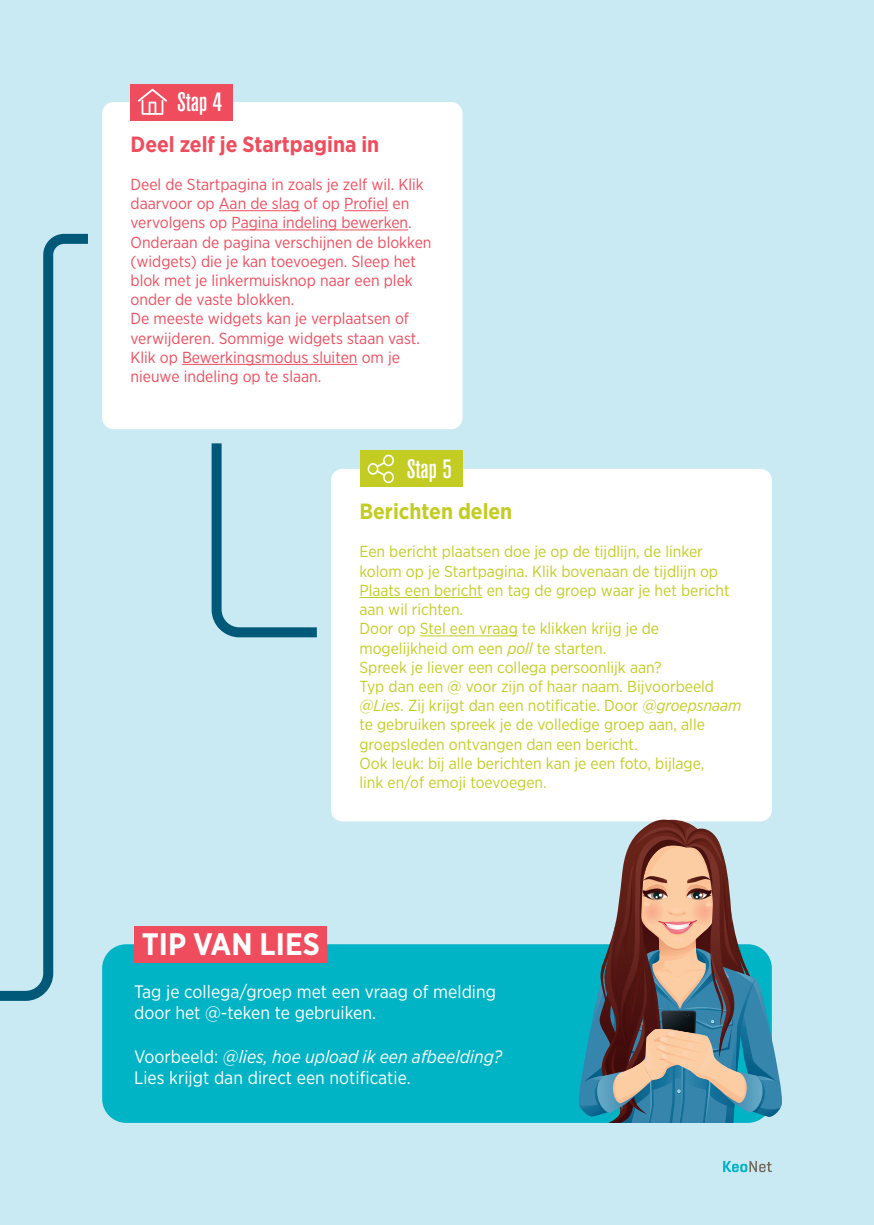
<style>
.page{position:relative;width:874px;height:1225px;background:#fff}
.page>*{position:absolute;margin:0;border:0;box-sizing:border-box;transform-origin:0 0}
.t1{font:700 31px "Gotham Narrow";color:#fff}
.No_Spacing{font:500 condensed 26.4px "Akzidenz Grotesk BE";color:#fff}
.t2{font:700 22px "Gotham Narrow";color:#ef4d5e}
.t3{font:700 22px "Gotham Narrow";color:#c3cc22}
.t4{font:18px/21.6px "Gotham Narrow";color:#fff}
.t5{font:16px/19.2px "Gotham Narrow";color:#c3cc22}
.t6{font:16px/19.2px "Gotham Narrow";color:#ef4d5e}
.s1{font-style:italic}
</style>
<div class="page">
<div style="left:0;top:0;width:873px;height:1225px;background:#caeaf3"></div>
<div style="left:102px;top:102px;width:360px;height:327px;background:#fff;border-radius:11px"></div>
<div style="left:331px;top:469px;width:440px;height:352px;background:#fff;border-radius:11px"></div>
<hr style="left:219px;top:210px;width:80px;height:1px;background:#ef4d5e">
<hr style="left:344px;top:210px;width:44px;height:1px;background:#ef4d5e">
<hr style="left:231px;top:229px;width:177px;height:1px;background:#ef4d5e">
<hr style="left:182px;top:364px;width:175px;height:1px;background:#ef4d5e">
<hr style="left:359px;top:597px;width:123px;height:1px;background:#c3cc22">
<hr style="left:419px;top:635px;width:98px;height:1px;background:#c3cc22">
<div style="left:131px;top:84px;width:102px;height:36px;background:#ef4d5e"></div>
<div style="left:360px;top:451px;width:102px;height:36px;background:#c3cc22"></div>
<svg style="left:211px;top:443px;width:106px;height:195px"></svg>
<svg style="left:0;top:233px;width:88px;height:768px"></svg>
<svg style="left:723px;top:1161px;width:48px;height:11px"></svg>
<svg style="left:138px;top:89px;width:29px;height:26px"></svg>
<svg style="left:367px;top:454px;width:27px;height:29px"></svg>
<div style="left:102px;top:944px;width:669px;height:179px;background:#00b3c5;border-radius:24px"></div>
<svg style="left:578px;top:819px;width:204px;height:304px"></svg>
<div style="left:134px;top:926px;width:193px;height:36px;background:#ef4d5e"></div>
<p class="No_Spacing" style="left:177px;top:87px;width:47px">Stap 4</p>
<p class="t2" style="left:130px;top:130px;width:250px">Deel zelf je Startpagina in</p>
<p class="t6" style="left:130px;top:174px;width:294px">Deel de Startpagina in zoals je zelf wil. Klik daarvoor op Aan de slag of op Profiel en vervolgens op Pagina indeling bewerken.</p>
<p class="t6" style="left:130px;top:232px;width:302px">Onderaan de pagina verschijnen de blokken (widgets) die je kan toevoegen. Sleep het blok met je linkermuisknop naar een plek onder de vaste blokken.</p>
<p class="t6" style="left:130px;top:309px;width:291px">De meeste widgets kan je verplaatsen of verwijderen. Sommige widgets staan vast.</p>
<p class="t6" style="left:130px;top:347px;width:271px">Klik op Bewerkingsmodus sluiten om je nieuwe indeling op te slaan.</p>
<p class="No_Spacing" style="left:406px;top:454px;width:47px">Stap 5</p>
<p class="t3" style="left:359px;top:497px;width:154px">Berichten delen</p>
<p class="t5" style="left:359px;top:542px;width:371px">Een bericht plaatsen doe je op de tijdlijn, de linker kolom op je Startpagina. Klik bovenaan de tijdlijn op Plaats een bericht en tag de groep waar je het bericht aan wil richten.</p>
<p class="t5" style="left:359px;top:619px;width:301px">Door op Stel een vraag te klikken krijg je de mogelijkheid om een <span class="s1">poll</span> te starten.</p>
<p class="t5" style="left:359px;top:657px;width:383px">Spreek je liever een collega persoonlijk aan?<br>Typ dan een @ voor zijn of haar naam. Bijvoorbeeld <span class="s1">@Lies</span>. Zij krijgt dan een notificatie. Door <span class="s1">@groepsnaam </span>te gebruiken spreek je de volledige groep aan, alle groepsleden ontvangen dan een bericht.</p>
<p class="t5" style="left:359px;top:753px;width:346px">Ook leuk: bij alle berichten kan je een foto, bijlage, link en/of emoji toevoegen.</p>
<p class="t1" style="left:142px;top:924px;width:179px">TIP VAN LIES</p>
<p class="t4" style="left:134px;top:980px;width:363px">Tag je collega/groep met een vraag of melding door het @-teken te gebruiken.</p>
<p class="t4" style="left:134px;top:1045px;width:369px">Voorbeeld: <span class="s1">@lies, hoe upload ik een afbeelding?<br></span>Lies krijgt dan direct een notificatie.</p>
</div>
